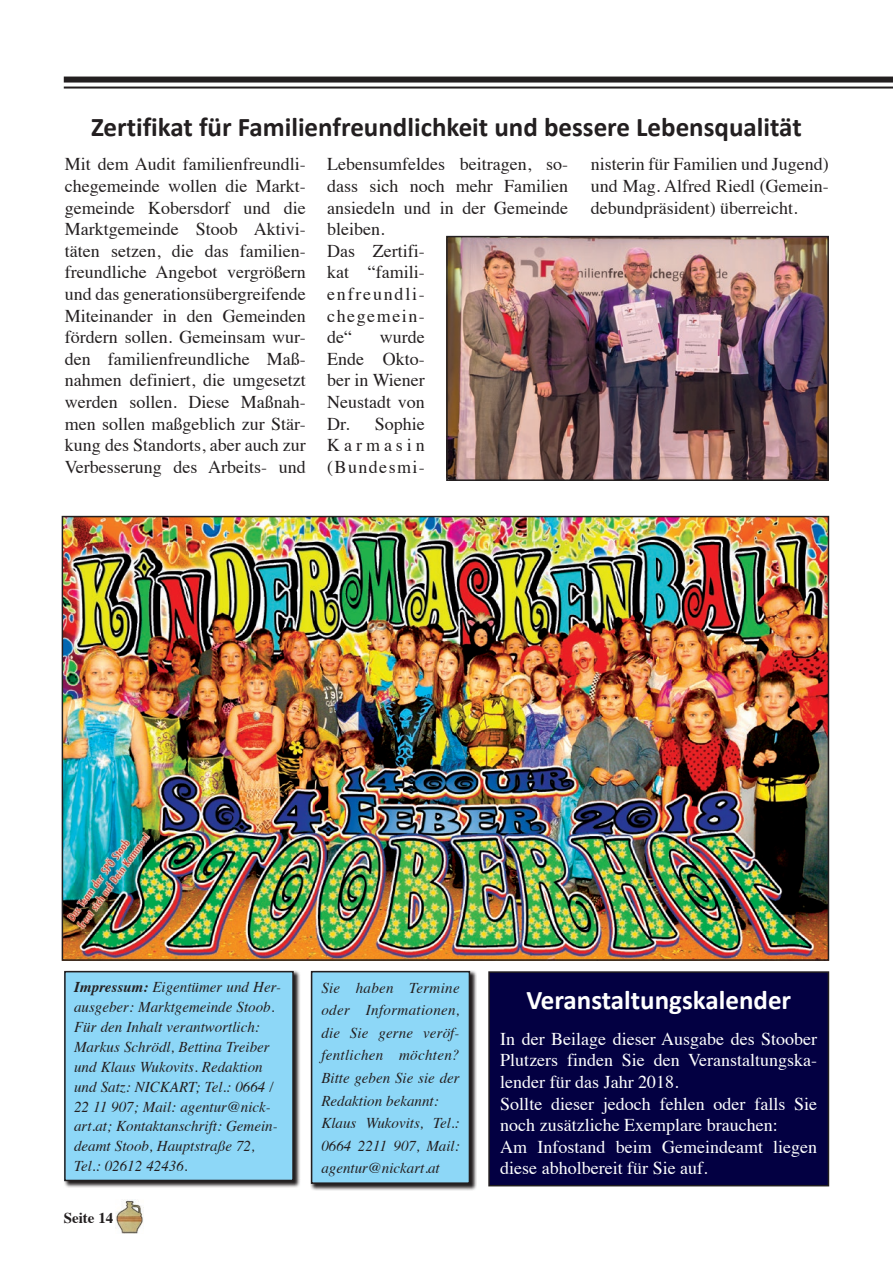
<style>
.page{position:relative;width:893px;height:1263px;background:#fff}
.page>*{position:absolute;margin:0;border:0;box-sizing:border-box;transform-origin:0 0}
.t1{font:700 27px "Calibri";color:#231f20}
.t2{font:700 27px "Calibri";color:#fff}
.t3{font:18px/21.6px "Times";color:#231f20;text-align:justify}
.t4{font:18px/21.6px "Times";color:#fff}
.t5{font:italic 15px/20px "Times";color:#231f20}
.t6{font:700 15px "Times";color:#231f20}
.s1{font-weight:700}
</style>
<div class="page">
<img style="left:116px;top:1200px;width:27px;height:33px">
<svg style="left:64px;top:86px;width:829px;height:1px"></svg>
<div style="left:64px;top:77px;width:829px;height:6px;background:#231f20"></div>
<hr style="left:64px;top:87px;width:829px;height:2px;background:#231f20">
<div style="left:489px;top:972px;width:339px;height:214px;background:#030042"></div>
<div style="left:488px;top:971px;width:341px;height:215px;border:2px solid #231f20"></div>
<svg style="left:64px;top:970px;width:236px;height:218px;background:#898687"></svg>
<div style="left:65px;top:972px;width:228px;height:208px;background:#8dd7f7"></div>
<div style="left:64px;top:971px;width:230px;height:210px;border:2px solid #231f20"></div>
<svg style="left:310px;top:970px;width:167px;height:221px;background:#8d8b8b"></svg>
<div style="left:312px;top:972px;width:157px;height:211px;background:#8dd7f7"></div>
<div style="left:311px;top:971px;width:159px;height:213px;border:2px solid #231f20"></div>
<img style="left:65px;top:519px;width:761px;height:439px">
<div style="left:62px;top:516px;width:767px;height:445px;border:2px solid #231f20"></div>
<img style="left:449px;top:239px;width:377px;height:239px">
<div style="left:446px;top:236px;width:383px;height:245px;border:2px solid #231f20"></div>
<h1 class="t1" style="left:91px;top:110px;width:712px">Zertifikat für Familienfreundlichkeit und bessere Lebensqualität</h1>
<p class="t3" style="left:65px;top:152px;width:242px">Mit dem Audit familienfreundli&shy;chegemeinde wollen die Markt&shy;gemeinde Kobersdorf und die Marktgemeinde Stoob Aktivi&shy;täten setzen, die das familien&shy;freundliche Angebot vergrößern und das generationsübergreifende Miteinander in den Gemeinden fördern sollen. Gemeinsam wur&shy;den familienfreundliche Maß&shy;nahmen definiert, die umgesetzt werden sollen. Diese Maßnah&shy;men sollen maßgeblich zur Stär&shy;kung des Standorts, aber auch zur Verbesserung des Arbeits- und</p>
<p class="t3" style="left:327px;top:152px;width:242px;text-align:left">Lebensumfeldes beitragen, so&shy;dass sich noch mehr Familien ansiedeln und in der Gemeinde bleiben.<br>Das Zertifi-<br>kat “famili-<br>enfreundli-<br>chegemein-<br>de“</p>
<p class="t3" style="left:327px;top:325px;width:99px;text-indent:53px">wurde Ende Okto&shy;ber in Wiener Neustadt von Dr. Sophie Karmasin (Bundesmi-</p>
<p class="t3" style="left:591px;top:152px;width:240px">nisterin für Familien und Jugend) und Mag. Alfred Riedl (Gemein&shy;debundpräsident) überreicht.</p>
<p class="t5" style="left:74px;top:976px;width:209px"><span class="s1">Impressum:</span> Eigentümer und Her&shy;ausgeber: Marktgemeinde Stoob.<br>Für den Inhalt verantwortlich:<br>Markus Schrödl, Bettina Treiber und Klaus Wukovits. Redaktion und Satz: NICKART; Tel.: 0664 /<br>22 11 907; Mail: agentur@nick&shy;art.at; Kontaktanschrift: Gemein&shy;deamt Stoob, Hauptstraße 72,<br>Tel.: 02612 42436.</p>
<p class="t5" style="left:321px;top:975px;width:140px;line-height:22.6px">Sie haben Termine oder Informationen, die Sie gerne veröf&shy;fentlichen möchten?<br>Bitte geben Sie sie der<br>Redaktion bekannt:<br>Klaus Wukovits, Tel.:<br>0664 2211 907, Mail: agentur@nickart.at</p>
<p class="t6" style="left:64px;top:1204px;width:51px">Seite 14</p>
<h1 class="t2" style="left:526px;top:983px;width:266px">Veranstaltungskalender</h1>
<p class="t4" style="left:500px;top:1026px;width:318px">In der Beilage dieser Ausgabe des Stoober Plutzers finden Sie den Veranstaltungska&shy;lender für das Jahr 2018.<br>Sollte dieser jedoch fehlen oder falls Sie noch zusätzliche Exemplare brauchen:<br>Am Infostand beim Gemeindeamt liegen diese abholbereit für Sie auf.</p>
</div>
